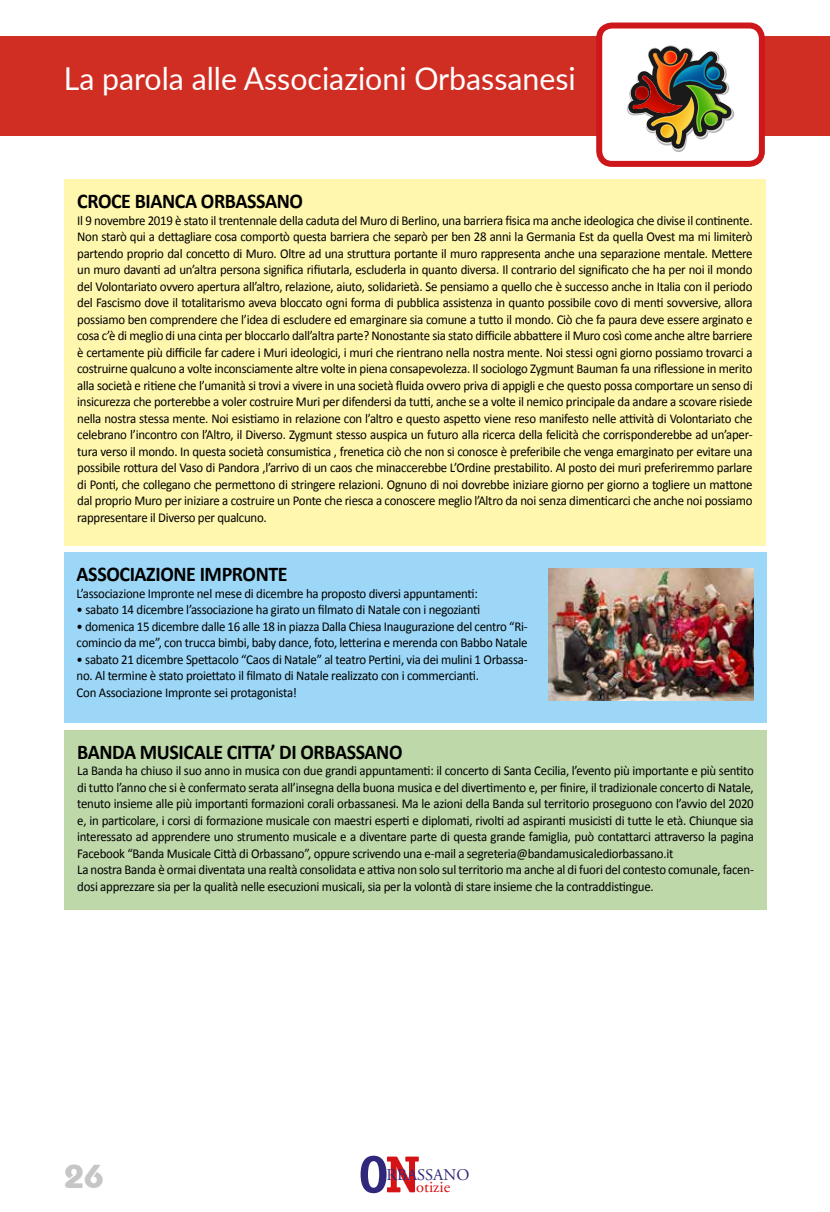
<style>
.page{position:relative;width:830px;height:1212px;background:#fff}
.page>*{position:absolute;margin:0;border:0;box-sizing:border-box;transform-origin:0 0}
.t1{font:700 33px "Mandala";color:#c6c6c6}
.t2{font:31.5px "Lato";color:#fff;scale:.96 1}
.t3{font:700 21px "Calibri";letter-spacing:-.02em;color:#000;scale:.95 1}
.t4{font:16.35px "Adobe Garamond Pro";color:#30287b}
.t5{font:16.35px "Adobe Garamond Pro";color:#d51317}
.t6{font:13.5px/16.5px "Calibri";letter-spacing:-.02em;color:#000;scale:.95 1}
</style>
<div class="page">
<svg style="left:360px;top:1156px;width:58px;height:37px"></svg>
<div style="left:0;top:36px;width:829px;height:100px;background:#d02e23"></div>
<div style="left:599px;top:26px;width:162px;height:138px;background:#fff;border-radius:13px"></div>
<div style="left:596px;top:23px;width:168px;height:144px;border:6px solid #cd171a;border-radius:13px"></div>
<svg style="left:627px;top:45px;width:106px;height:107px"></svg>
<div style="left:64px;top:180px;width:701px;height:366px;background:#fff7ae"></div>
<div style="left:64px;top:553px;width:701px;height:170px;background:#9cd7f7"></div>
<img style="left:548px;top:568px;width:205px;height:133px">
<div style="left:64px;top:730px;width:702px;height:179px;background:#bed8aa"></div>
<h2 class="t2" style="left:64px;top:56px;width:534px">La parola alle Associazioni Orbassanesi</h2>
<h3 class="t3" style="left:77px;top:188px;width:239px">CROCE BIANCA ORBASSANO</h3>
<p class="t6" style="left:77px;top:212px;width:712px;text-align:justify">Il 9 novembre 2019 è stato il trentennale della caduta del Muro di Berlino, una barriera fisica ma anche ideologica che divise il continente.<br>Non starò qui a dettagliare cosa comportò questa barriera che separò per ben 28 anni la Germania Est da quella Ovest ma mi limiterò partendo proprio dal concetto di Muro. Oltre ad una struttura portante il muro rappresenta anche una separazione mentale. Mettere un muro davanti ad un’altra persona significa rifiutarla, escluderla in quanto diversa. Il contrario del significato che ha per noi il mondo del Volontariato ovvero apertura all’altro, relazione, aiuto, solidarietà. Se pensiamo a quello che è successo anche in Italia con il periodo del Fascismo dove il totalitarismo aveva bloccato ogni forma di pubblica assistenza in quanto possibile covo di menti sovversive, allora possiamo ben comprendere che l’idea di escludere ed emarginare sia comune a tutto il mondo. Ciò che fa paura deve essere arginato e cosa c’è di meglio di una cinta per bloccarlo dall’altra parte? Nonostante sia stato difficile abbattere il Muro così come anche altre barriere è certamente più difficile far cadere i Muri ideologici, i muri che rientrano nella nostra mente. Noi stessi ogni giorno possiamo trovarci a costruirne qualcuno a volte inconsciamente altre volte in piena consapevolezza. Il sociologo Zygmunt Bauman fa una riflessione in merito alla società e ritiene che l’umanità si trovi a vivere in una società fluida ovvero priva di appigli e che questo possa comportare un senso di insicurezza che porterebbe a voler costruire Muri per difendersi da tutti, anche se a volte il nemico principale da andare a scovare risiede nella nostra stessa mente. Noi esistiamo in relazione con l’altro e questo aspetto viene reso manifesto nelle attività di Volontariato che celebrano l’incontro con l’Altro, il Diverso. Zygmunt stesso auspica un futuro alla ricerca della felicità che corrisponderebbe ad un’aper&shy;tura verso il mondo. In questa società consumistica , frenetica ciò che non si conosce è preferibile che venga emarginato per evitare una possibile rottura del Vaso di Pandora ,l’arrivo di un caos che minaccerebbe L’Ordine prestabilito. Al posto dei muri preferiremmo parlare di Ponti, che collegano che permettono di stringere relazioni. Ognuno di noi dovrebbe iniziare giorno per giorno a togliere un mattone dal proprio Muro per iniziare a costruire un Ponte che riesca a conoscere meglio l’Altro da noi senza dimenticarci che anche noi possiamo rappresentare il Diverso per qualcuno.</p>
<h3 class="t3" style="left:77px;top:561px;width:223px">ASSOCIAZIONE IMPRONTE</h3>
<p class="t6" style="left:77px;top:585px;width:423px">L’associazione Impronte nel mese di dicembre ha proposto diversi appuntamenti:</p>
<p class="t6" style="left:77px;top:602px;width:426px">• sabato 14 dicembre l’associazione ha girato un filmato di Natale con i negozianti</p>
<p class="t6" style="left:77px;top:618px;width:476px">• domenica 15 dicembre dalle 16 alle 18 in piazza Dalla Chiesa Inaugurazione del centro “Ri&shy;comincio da me”, con trucca bimbi, baby dance, foto, letterina e merenda con Babbo Natale</p>
<p class="t6" style="left:77px;top:651px;width:476px">• sabato 21 dicembre Spettacolo “Caos di Natale” al teatro Pertini, via dei mulini 1 Orbassa&shy;no. Al termine è stato proiettato il filmato di Natale realizzato con i commercianti.<br>Con Associazione Impronte sei protagonista!</p>
<h3 class="t3" style="left:77px;top:738px;width:344px">BANDA MUSICALE CITTA’ DI ORBASSANO</h3>
<p class="t6" style="left:77px;top:762px;width:713px">La Banda ha chiuso il suo anno in musica con due grandi appuntamenti: il concerto di Santa Cecilia, l’evento più importante e più sentito di tutto l’anno che si è confermato serata all’insegna della buona musica e del divertimento e, per finire, il tradizionale concerto di Natale, tenuto insieme alle più importanti formazioni corali orbassanesi. Ma le azioni della Banda sul territorio proseguono con l’avvio del 2020 e, in particolare, i corsi di formazione musicale con maestri esperti e diplomati, rivolti ad aspiranti musicisti di tutte le età. Chiunque sia interessato ad apprendere uno strumento musicale e a diventare parte di questa grande famiglia, può contattarci attraverso la pagina Facebook “Banda Musicale Città di Orbassano”, oppure scrivendo una e-mail a segreteria@bandamusicalediorbassano.it<br>La nostra Banda è ormai diventata una realtà consolidata e attiva non solo sul territorio ma anche al di fuori del contesto comunale, facen&shy;dosi apprezzare sia per la qualità nelle esecuzioni musicali, sia per la volontà di stare insieme che la contraddistingue.</p>
<h1 class="t1" style="left:64px;top:1155px;width:41px">26</h1>
<p class="t4" style="left:386px;top:1165px;width:84px">RBASSANO</p>
<p class="t5" style="left:416px;top:1177px;width:36px">otizie</p>
</div>
